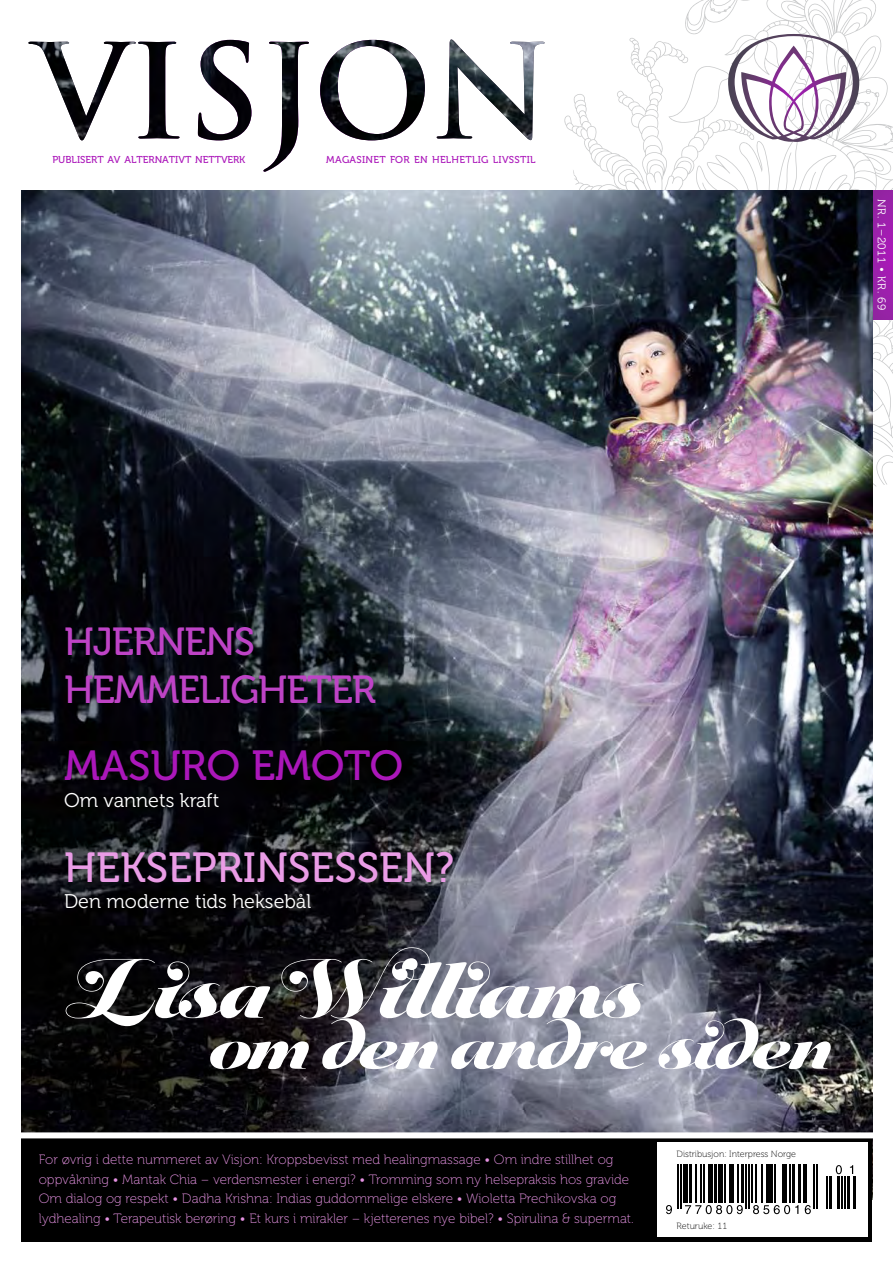
<style>
.page{position:relative;width:893px;height:1263px;background:#fff}
.page>*{position:absolute;margin:0;border:0;box-sizing:border-box;transform-origin:0 0}
.t1{font:900 108.3px "Sildetas";letter-spacing:-.03em;color:#fff}
.t2{font:900 93px "Sildetas";letter-spacing:-.03em;color:#fff}
.t3{font:42px "Museo 500";color:#ea9ce6}
.t4{font:42px "Museo 500";color:#ab17ba}
.t5{font:39px/48px "Museo 500";letter-spacing:-.03em;color:#be43c6}
.t6{font:19.8px "Museo 300";color:#fff}
.t7{font:13.5px/19.5px "Museo 100";color:#e693e3}
.t8{font:11.25px "Museo 300";letter-spacing:.04em;color:#fff}
.t9{font:10.05px "Museo 500";letter-spacing:.03em;color:#ab17ba}
.t10{font:10.05px "Museo 500";letter-spacing:.005em;color:#ab17ba}
.t11{font:9px "Museo 100";color:#000}
</style>
<div class="page">
<svg style="left:564px;top:0;width:329px;height:528px"></svg>
<div style="left:867px;top:190px;width:26px;height:129px;background:linear-gradient(to bottom,#9c20ab,#9c20ac)"></div>
<img style="left:22px;top:190px;width:850px;height:942px">
<div style="left:22px;top:1135px;width:850px;height:107px;background:#000"></div>
<div style="left:657px;top:1143px;width:210px;height:94px;background:#fff"></div>
<svg style="left:666px;top:1205px;width:6px;height:9px"></svg>
<hr style="left:677px;top:1164px;width:2px;height:45px;background:#000">
<hr style="left:680px;top:1164px;width:1px;height:45px;background:#000">
<hr style="left:683px;top:1164px;width:4px;height:39px;background:#000">
<hr style="left:689px;top:1164px;width:3px;height:39px;background:#000">
<hr style="left:695px;top:1164px;width:1px;height:39px;background:#000">
<hr style="left:701px;top:1164px;width:1px;height:39px;background:#000">
<hr style="left:704px;top:1164px;width:1px;height:39px;background:#000">
<div style="left:708px;top:1164px;width:5px;height:39px;background:#000"></div>
<hr style="left:714px;top:1164px;width:3px;height:39px;background:#000">
<div style="left:718px;top:1164px;width:5px;height:39px;background:#000"></div>
<hr style="left:724px;top:1164px;width:2px;height:39px;background:#000">
<hr style="left:729px;top:1164px;width:4px;height:39px;background:#000">
<svg style="left:685px;top:1205px;width:58px;height:9px"></svg>
<hr style="left:738px;top:1164px;width:1px;height:39px;background:#000">
<hr style="left:741px;top:1164px;width:3px;height:39px;background:#000">
<hr style="left:745px;top:1164px;width:2px;height:45px;background:#000">
<hr style="left:748px;top:1164px;width:1px;height:45px;background:#000">
<hr style="left:751px;top:1164px;width:1px;height:39px;background:#000">
<hr style="left:755px;top:1164px;width:2px;height:39px;background:#000">
<hr style="left:761px;top:1164px;width:2px;height:39px;background:#000">
<hr style="left:766px;top:1164px;width:4px;height:39px;background:#000">
<hr style="left:772px;top:1164px;width:1px;height:39px;background:#000">
<hr style="left:775px;top:1164px;width:1px;height:39px;background:#000">
<hr style="left:782px;top:1164px;width:4px;height:39px;background:#000">
<hr style="left:789px;top:1164px;width:2px;height:39px;background:#000">
<svg style="left:753px;top:1205px;width:45px;height:9px"></svg>
<hr style="left:792px;top:1164px;width:3px;height:39px;background:#000">
<hr style="left:798px;top:1164px;width:3px;height:39px;background:#000">
<svg style="left:805px;top:1205px;width:6px;height:9px"></svg>
<hr style="left:803px;top:1164px;width:1px;height:39px;background:#000">
<hr style="left:806px;top:1164px;width:1px;height:39px;background:#000">
<hr style="left:813px;top:1164px;width:2px;height:45px;background:#000">
<hr style="left:816px;top:1164px;width:1px;height:45px;background:#000">
<hr style="left:826px;top:1177px;width:2px;height:32px;background:#000">
<hr style="left:829px;top:1177px;width:3px;height:32px;background:#000">
<svg style="left:836px;top:1165px;width:6px;height:9px"></svg>
<hr style="left:837px;top:1177px;width:3px;height:32px;background:#000">
<hr style="left:841px;top:1177px;width:2px;height:32px;background:#000">
<hr style="left:844px;top:1177px;width:2px;height:32px;background:#000">
<svg style="left:850px;top:1165px;width:3px;height:9px"></svg>
<hr style="left:847px;top:1177px;width:3px;height:32px;background:#000">
<hr style="left:853px;top:1177px;width:3px;height:32px;background:#000">
<div style="left:12px;top:1132px;width:868px;height:6px;background:#fff"></div>
<svg style="left:728px;top:34px;width:131px;height:108px"></svg>
<img style="left:138px;top:39px;width:407px;height:133px">
<p class="t10" style="left:52px;top:154px;width:194px">PUBLISERT AV ALTERNATIVT NETTVERK</p>
<p class="t9" style="left:326px;top:154px;width:211px">MAGASINET FOR EN HELHETLIG LIVSSTIL</p>
<p class="t8" style="left:888px;top:199px;width:112px;rotate:90deg">Nr. 1–2011 • Kr. 69</p>
<h3 class="t5" style="left:64px;top:618px;width:313px">HJERNENS<br>HEMMELIGHETER</h3>
<h3 class="t4" style="left:64px;top:743px;width:340px">MASURO EMOTO</h3>
<h3 class="t6" style="left:64px;top:790px;width:157px">Om vannets kraft</h3>
<h3 class="t3" style="left:64px;top:844px;width:392px">HEKSEPRINSESSEN?</h3>
<h3 class="t6" style="left:64px;top:891px;width:249px">Den moderne tids heksebål</h3>
<h1 class="t1" style="left:64px;top:935px;width:582px">Lisa Williams</h1>
<h2 class="t2" style="left:209px;top:998px;width:625px">om den andre siden</h2>
<p class="t7" style="left:39px;top:1150px;width:597px">For øvrig i dette nummeret av Visjon: Kroppsbevisst med healingmassage • Om indre stillhet og oppvåkning • Mantak Chia – verdensmester i energi? • Tromming som ny helsepraksis hos gravide Om dialog og respekt • Dadha Krishna: Indias guddommelige elskere • Wioletta Prechikovska og lydhealing • Terapeutisk berøring • Et kurs i mirakler – kjetterenes nye bibel? • Spirulina &amp; supermat.</p>
<p class="t11" style="left:677px;top:1149px;width:121px">Distribusjon: Interpress Norge</p>
<p class="t11" style="left:677px;top:1221px;width:52px">Returuke: 11</p>
</div>
